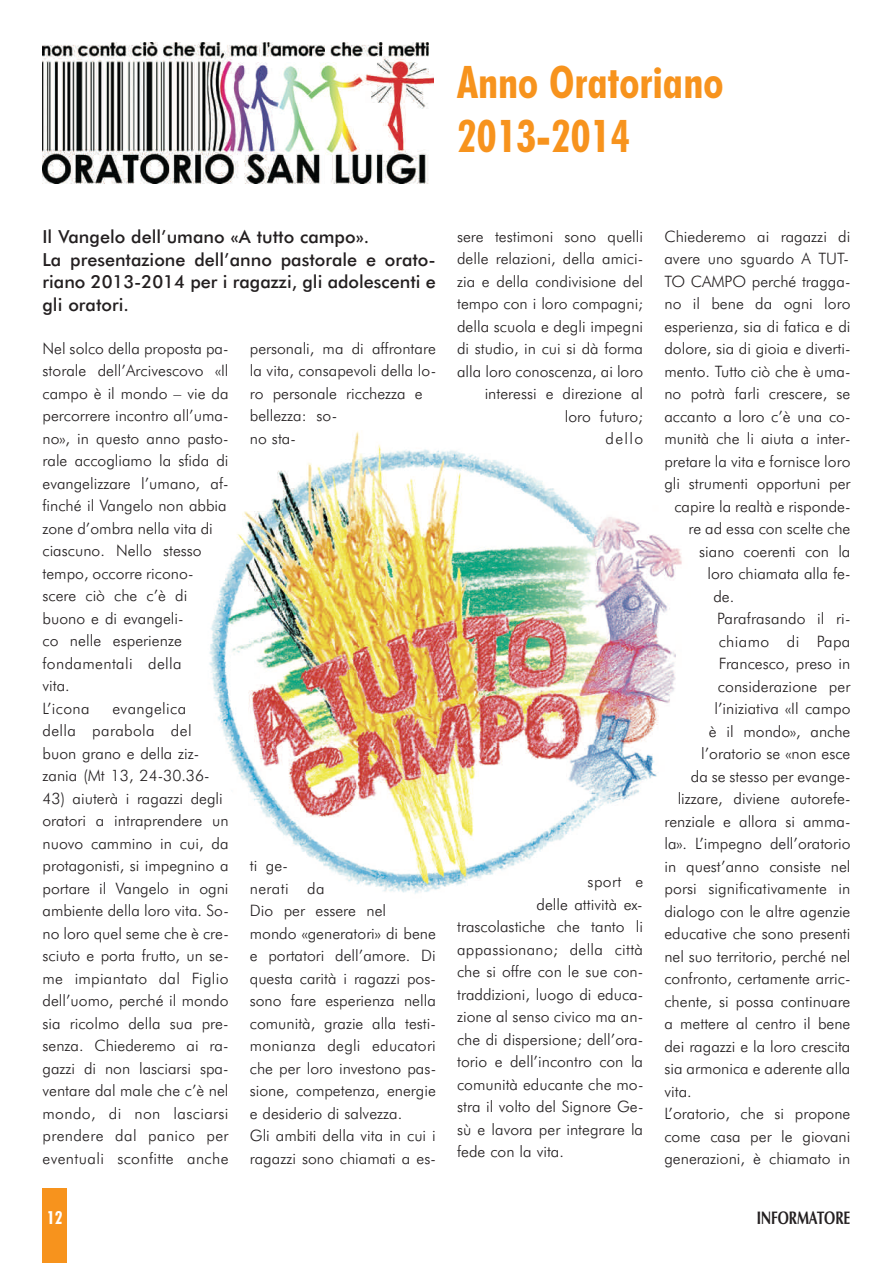
<style>
.page{position:relative;width:893px;height:1263px;background:#fff}
.page>*{position:absolute;margin:0;border:0;box-sizing:border-box;transform-origin:0 0}
.t1{font:700 condensed 45px/54px "Futura BT";color:#f7931d}
.t2{font:700 18.15px "Zapf Humanist 601 BT";color:#231f20;scale:.74 1}
.t3{font:500 18px/22.5px "Futura BT";color:#231f20}
.t4{font:700 condensed 18px "Futura BT";color:#fff}
.t5{font:300 15.75px/22.5px "Futura BT";color:#231f20}
.t6{font:300 15.75px "Futura BT";letter-spacing:.02em;color:#231f20}
.t7{font:300 15.75px "Futura BT";letter-spacing:.025em;color:#231f20}
</style>
<div class="page">
<div style="left:43px;top:1188px;width:24px;height:75px;background:#f7931d"></div>
<img style="left:43px;top:43px;width:391px;height:140px">
<img style="left:209px;top:431px;width:473px;height:463px">
<h1 class="t1" style="left:457px;top:55px;width:268px">Anno Oratoriano<br>2013-2014</h1>
<p class="t3" style="left:43px;top:225px;width:395px">Il Vangelo dell’umano «A tutto campo».<br>La presentazione dell’anno pastorale e orato&shy;riano 2013-2014 per i ragazzi, gli adolescenti e gli oratori.</p>
<p class="t5" style="left:43px;top:337px;width:188px">Nel solco della proposta pa&shy;storale dell’Arcivescovo «Il campo è il mondo – vie da percorrere incontro all’uma&shy;no», in questo anno pasto&shy;rale accogliamo la sfida di evangelizzare l’umano, af&shy;finché il Vangelo non abbia zone d’ombra nella vita di ciascuno. Nello stesso tempo, occorre ricono&shy;scere ciò che c’è di buono e di evangeli-<br>co nelle esperienze fondamentali della<br>vita.<br>L’icona</p>
<p class="t5" style="left:43px;top:697px;width:169px;text-indent:70px">evangelica della parabola del buon grano e della ziz&shy;zania (Mt 13, 24-30.36-</p>
<p class="t5" style="left:43px;top:787px;width:188px">43) aiuterà i ragazzi degli oratori a intraprendere un nuovo cammino in cui, da protagonisti, si impegnino a portare il Vangelo in ogni ambiente della loro vita. So&shy;no loro quel seme che è cre&shy;sciuto e porta frutto, un se&shy;me impiantato dal Figlio dell’uomo, perché il mondo sia ricolmo della sua pre&shy;senza. Chiederemo ai ra&shy;gazzi di non lasciarsi spa&shy;ventare dal male che c’è nel mondo, di non lasciarsi prendere dal panico per eventuali sconfitte anche</p>
<p class="t5" style="left:250px;top:337px;width:188px">personali, ma di affrontare la vita, consapevoli della lo&shy;ro personale ricchezza e bellezza: so-<br>no sta-</p>
<p class="t5" style="left:250px;top:854px;width:188px">ti ge-<br>nerati da<br>Dio per essere nel mondo «generatori» di bene e portatori dell’amore. Di questa carità i ragazzi pos&shy;sono fare esperienza nella comunità, grazie alla testi&shy;monianza degli educatori che per loro investono pas&shy;sione, competenza, energie e desiderio di salvezza.<br>Gli ambiti della vita in cui i ragazzi sono chiamati a es-</p>
<p class="t5" style="left:457px;top:225px;width:188px;text-align:right">sere testimoni sono quelli delle relazioni, della amici&shy;zia e della condivisione del tempo con i loro compagni; della scuola e degli impegni di studio, in cui si dà forma alla loro conoscenza, ai loro interessi e direzione al loro futuro;<br>dello</p>
<p class="t5" style="left:588px;top:870px;width:57px">sport e</p>
<p class="t5" style="left:536px;top:893px;width:108px">delle attività ex-</p>
<p class="t5" style="left:457px;top:915px;width:188px">trascolastiche che tanto li</p>
<p class="t6" style="left:457px;top:940px;width:188px">appassionano; della città</p>
<p class="t5" style="left:457px;top:960px;width:188px">che si offre con le sue con-</p>
<p class="t5" style="left:457px;top:983px;width:188px">traddizioni, luogo di educa-</p>
<p class="t5" style="left:457px;top:1005px;width:188px">zione al senso civico ma an-</p>
<p class="t5" style="left:457px;top:1028px;width:188px">che di dispersione; dell’ora-</p>
<p class="t5" style="left:457px;top:1050px;width:188px">torio e dell’incontro con la</p>
<p class="t5" style="left:457px;top:1073px;width:188px">comunità educante che mo-</p>
<p class="t5" style="left:457px;top:1095px;width:188px">stra il volto del Signore Ge-</p>
<p class="t5" style="left:457px;top:1118px;width:188px">sù e lavora per integrare la</p>
<p class="t5" style="left:457px;top:1140px;width:108px">fede con la vita.</p>
<p class="t5" style="left:664px;top:225px;width:188px">Chiederemo ai ragazzi di</p>
<p class="t5" style="left:664px;top:247px;width:186px">avere uno sguardo A TUT-</p>
<p class="t5" style="left:664px;top:270px;width:188px">TO CAMPO perché tragga-</p>
<p class="t5" style="left:664px;top:292px;width:188px">no il bene da ogni loro</p>
<p class="t5" style="left:664px;top:315px;width:188px">esperienza, sia di fatica e di</p>
<p class="t5" style="left:664px;top:337px;width:188px">dolore, sia di gioia e diverti-</p>
<p class="t5" style="left:664px;top:360px;width:188px">mento. Tutto ciò che è uma-</p>
<p class="t5" style="left:664px;top:382px;width:188px">no potrà farli crescere, se</p>
<p class="t5" style="left:664px;top:405px;width:188px">accanto a loro c’è una co-</p>
<p class="t5" style="left:664px;top:427px;width:188px">munità che li aiuta a inter-</p>
<p class="t5" style="left:664px;top:450px;width:188px">pretare la vita e fornisce loro</p>
<p class="t5" style="left:664px;top:472px;width:188px">gli strumenti opportuni per</p>
<p class="t5" style="left:674px;top:495px;width:178px">capire la realtà e risponde-</p>
<p class="t5" style="left:688px;top:517px;width:164px">re ad essa con scelte che</p>
<p class="t5" style="left:699px;top:540px;width:153px">siano coerenti con la</p>
<p class="t5" style="left:707px;top:562px;width:145px">loro chiamata alla fe-</p>
<p class="t5" style="left:713px;top:585px;width:22px">de.</p>
<p class="t5" style="left:717px;top:607px;width:135px">Parafrasando il ri-</p>
<p class="t7" style="left:719px;top:631px;width:133px">chiamo di Papa</p>
<p class="t5" style="left:719px;top:652px;width:133px">Francesco, preso in</p>
<p class="t5" style="left:718px;top:675px;width:134px">considerazione per</p>
<p class="t5" style="left:714px;top:697px;width:137px">l’iniziativa «Il campo</p>
<p class="t5" style="left:709px;top:720px;width:143px">è il mondo», anche</p>
<p class="t5" style="left:701px;top:742px;width:151px">l’oratorio se «non esce</p>
<p class="t5" style="left:691px;top:765px;width:161px">da se stesso per evange-</p>
<p class="t5" style="left:678px;top:787px;width:175px">lizzare, diviene autorefe-</p>
<p class="t5" style="left:664px;top:810px;width:188px">renziale e allora si amma-</p>
<p class="t5" style="left:664px;top:832px;width:188px">la». L’impegno dell’oratorio</p>
<p class="t5" style="left:664px;top:855px;width:188px">in quest’anno consiste nel</p>
<p class="t5" style="left:664px;top:877px;width:188px">porsi significativamente in</p>
<p class="t5" style="left:664px;top:900px;width:188px">dialogo con le altre agenzie</p>
<p class="t5" style="left:664px;top:922px;width:188px">educative che sono presenti</p>
<p class="t5" style="left:664px;top:945px;width:188px">nel suo territorio, perché nel</p>
<p class="t5" style="left:664px;top:967px;width:188px">confronto, certamente arric-</p>
<p class="t5" style="left:664px;top:990px;width:188px">chente, si possa continuare</p>
<p class="t5" style="left:664px;top:1012px;width:188px">a mettere al centro il bene</p>
<p class="t5" style="left:664px;top:1035px;width:188px">dei ragazzi e la loro crescita</p>
<p class="t5" style="left:664px;top:1057px;width:188px">sia armonica e aderente alla</p>
<p class="t5" style="left:664px;top:1080px;width:29px">vita.</p>
<p class="t5" style="left:664px;top:1102px;width:188px">L’oratorio, che si propone</p>
<p class="t5" style="left:664px;top:1125px;width:188px">come casa per le giovani</p>
<p class="t5" style="left:664px;top:1147px;width:188px">generazioni, è chiamato in</p>
<p class="t4" style="left:47px;top:1206px;width:17px">12</p>
<p class="t2" style="left:757px;top:1206px;width:128px">INFORMATORE</p>
</div>
